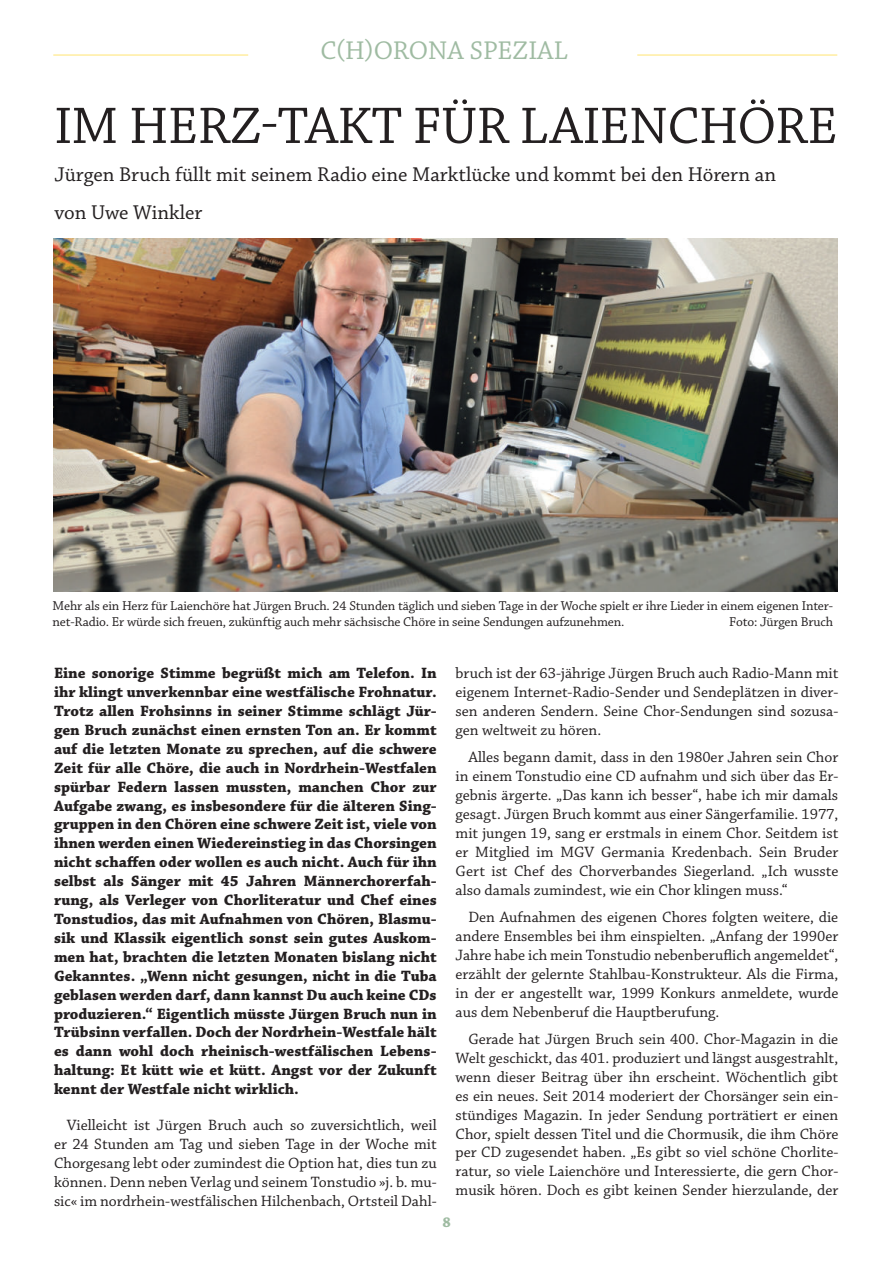
<style>
.page{position:relative;width:893px;height:1263px;background:#fff}
.page>*{position:absolute;margin:0;border:0;box-sizing:border-box;transform-origin:0 0}
.t1{font:54px "Chaparral Pro";letter-spacing:-.01em;color:#231f20}
.t2{font:27px "Chaparral Pro";color:#9fbba2}
.t3{font:21px/38px "Chaparral Pro";color:#231f20}
.t4{font:15.75px/18.9px "Chaparral Pro";color:#231f20;text-align:justify}
.t5{font:700 15.75px/18.9px "Chaparral Pro";color:#231f20;text-align:justify}
.t6{font:700 15px "Chaparral Pro";color:#9fbba2}
.t7{font:13.5px/16.2px "Chaparral Pro";letter-spacing:-.01em;color:#231f20}
</style>
<div class="page">
<img style="left:53px;top:238px;width:784px;height:353px">
<hr style="left:53px;top:54px;width:195px;height:2px;background:#ffeda0">
<hr style="left:637px;top:54px;width:200px;height:2px;background:#ffeda0">
<h2 class="t2" style="left:320px;top:37px;width:249px">C(H)ORONA SPEZIAL</h2>
<h1 class="t1" style="left:54px;top:99px;width:785px">IM HERZ-TAKT FÜR LAIENCHÖRE</h1>
<h3 class="t3" style="left:54px;top:156px;width:723px">Jürgen Bruch füllt mit seinem Radio eine Marktlücke und kommt bei den Hörern an von Uwe Winkler</h3>
<p class="t7" style="left:53px;top:598px;width:782px">Mehr als ein Herz für Laienchöre hat Jürgen Bruch. 24 Stunden täglich und sieben Tage in der Woche spielt er ihre Lieder in einem eigenen Inter&shy;net-Radio. Er würde sich freuen, zukünftig auch mehr sächsische Chöre in seine Sendungen aufzunehmen.</p>
<p class="t7" style="left:729px;top:614px;width:105px">Foto: Jürgen Bruch</p>
<p class="t5" style="left:54px;top:665px;width:384px">Eine sonorige Stimme begrüßt mich am Telefon. In ihr klingt unverkennbar eine westfälische Frohnatur.<br>Trotz allen Frohsinns in seiner Stimme schlägt Jür&shy;gen Bruch zunächst einen ernsten Ton an. Er kommt auf die letzten Monate zu sprechen, auf die schwere Zeit für alle Chöre, die auch in Nordrhein-Westfalen spürbar Federn lassen mussten, manchen Chor zur Aufgabe zwang, es insbesondere für die älteren Sing&shy;gruppen in den Chören eine schwere Zeit ist, viele von ihnen werden einen Wiedereinstieg in das Chorsingen nicht schaffen oder wollen es auch nicht. Auch für ihn selbst als Sänger mit 45 Jahren Männerchorerfah&shy;rung, als Verleger von Chorliteratur und Chef eines Tonstudios, das mit Aufnahmen von Chören, Blasmu&shy;sik und Klassik eigentlich sonst sein gutes Auskom&shy;men hat, brachten die letzten Monaten bislang nicht Gekanntes. „Wenn nicht gesungen, nicht in die Tuba geblasen werden darf, dann kannst Du auch keine CDs produzieren.“ Eigentlich müsste Jürgen Bruch nun in Trübsinn verfallen. Doch der Nordrhein-Westfale hält es dann wohl doch rheinisch-westfälischen Lebens&shy;haltung: Et kütt wie et kütt. Angst vor der Zukunft kennt der Westfale nicht wirklich.</p>
<p class="t4" style="left:54px;top:1116px;width:384px;text-indent:13px">Vielleicht ist Jürgen Bruch auch so zuversichtlich, weil er 24 Stunden am Tag und sieben Tage in der Woche mit Chorgesang lebt oder zumindest die Option hat, dies tun zu können. Denn neben Verlag und seinem Tonstudio »j. b. mu&shy;sic« im nordrhein-westfälischen Hilchenbach, Ortsteil Dahl-</p>
<p class="t4" style="left:456px;top:664px;width:384px">bruch ist der 63-jährige Jürgen Bruch auch Radio-Mann mit eigenem Internet-Radio-Sender und Sendeplätzen in diver&shy;sen anderen Sendern. Seine Chor-Sendungen sind sozusa&shy;gen weltweit zu hören.</p>
<p class="t4" style="left:456px;top:748px;width:384px;text-indent:13px">Alles begann damit, dass in den 1980er Jahren sein Chor in einem Tonstudio eine CD aufnahm und sich über das Er&shy;gebnis ärgerte. „Das kann ich besser“, habe ich mir damals gesagt. Jürgen Bruch kommt aus einer Sängerfamilie. 1977, mit jungen 19, sang er erstmals in einem Chor. Seitdem ist er Mitglied im MGV Germania Kredenbach. Sein Bruder Gert ist Chef des Chorverbandes Siegerland. „Ich wusste also damals zumindest, wie ein Chor klingen muss.“</p>
<p class="t4" style="left:456px;top:908px;width:384px;text-indent:13px">Den Aufnahmen des eigenen Chores folgten weitere, die andere Ensembles bei ihm einspielten. „Anfang der 1990er Jahre habe ich mein Tonstudio nebenberuflich angemeldet“, erzählt der gelernte Stahlbau-Konstrukteur. Als die Firma, in der er angestellt war, 1999 Konkurs anmeldete, wurde aus dem Nebenberuf die Hauptberufung.</p>
<p class="t4" style="left:456px;top:1030px;width:384px;text-indent:13px">Gerade hat Jürgen Bruch sein 400. Chor-Magazin in die Welt geschickt, das 401. produziert und längst ausgestrahlt, wenn dieser Beitrag über ihn erscheint. Wöchentlich gibt es ein neues. Seit 2014 moderiert der Chorsänger sein ein&shy;stündiges Magazin. In jeder Sendung porträtiert er einen Chor, spielt dessen Titel und die Chormusik, die ihm Chöre per CD zugesendet haben. „Es gibt so viel schöne Chorlite&shy;ratur, so viele Laienchöre und Interessierte, die gern Chor&shy;musik hören. Doch es gibt keinen Sender hierzulande, der</p>
<p class="t6" style="left:442px;top:1215px;width:10px">8</p>
</div>
